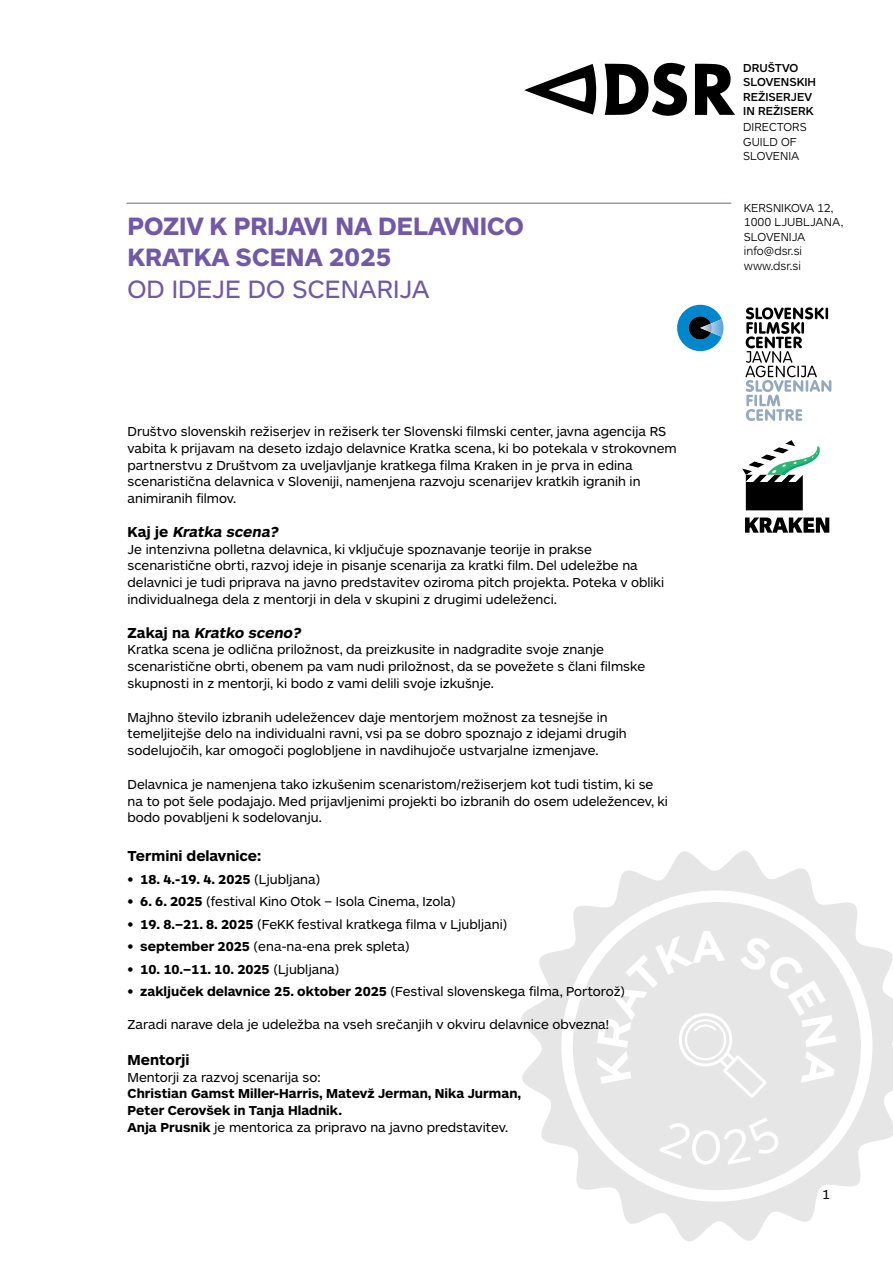
<style>
.page{position:relative;width:893px;height:1263px;background:#fff}
.page>*{position:absolute;margin:0;border:0;box-sizing:border-box;transform-origin:0 0}
.t1{font:700 26.1px/31.2px "Maquette OT";color:#7159a6}
.t2{font:26.1px "Maquette OT";color:#7159a6}
.t3{font:italic 700 15px "Maquette OT";color:#000}
.t4{font:700 15px "Maquette OT";color:#000}
.t5{font:13.5px/16.8px "Maquette OT";color:#000}
.t6{font:700 13.5px/16.8px "Maquette OT";color:#000}
.t7{font:300 12px/14.4px "Maquette OT";color:#000}
.t8{font:500 12px/14.4px "Maquette OT";color:#000}
.s1{font-style:normal}
.s2{font-weight:400}
.s3{font-weight:700}
</style>
<div class="page">
<hr style="left:126px;top:203px;width:605px;height:1px;background:#7159a6">
<svg style="left:605px;top:62px;width:82px;height:54px"></svg>
<svg style="left:695px;top:64px;width:40px;height:51px"></svg>
<svg style="left:524px;top:64px;width:73px;height:50px"></svg>
<svg style="left:742px;top:440px;width:78px;height:70px"></svg>
<svg style="left:745px;top:517px;width:84px;height:16px"></svg>
<svg style="left:521px;top:851px;width:372px;height:391px;fill:#e6e6e6"></svg>
<svg style="left:681px;top:1016px;width:82px;height:78px"></svg>
<svg style="left:745px;top:307px;width:86px;height:114px"></svg>
<svg style="left:677px;top:305px;width:46px;height:46px"></svg>
<h1 class="t1" style="left:128px;top:210px;width:398px">POZIV K PRIJAVI NA DELAVNICO<br>KRATKA SCENA 2025</h1>
<h1 class="t2" style="left:128px;top:275px;width:304px">OD IDEJE DO SCENARIJA</h1>
<p class="t5" style="left:128px;top:423px;width:551px">Društvo slovenskih režiserjev in režiserk ter Slovenski filmski center, javna agencija RS vabita k prijavam na deseto izdajo delavnice Kratka scena, ki bo potekala v strokovnem partnerstvu z Društvom za uveljavljanje kratkega filma Kraken in je prva in edina scenaristična delavnica v Sloveniji, namenjena razvoju scenarijev kratkih igranih in animiranih filmov.</p>
<p class="t3" style="left:128px;top:523px;width:155px"><span class="s1">K aj j e</span> Kratka scena?</p>
<p class="t5" style="left:128px;top:541px;width:538px">Je intenzivna polletna delavnica, ki vključuje spoznavanje teorije in prakse scenaristične obrti, razvoj ideje in pisanje scenarija za kratki film. Del udeležbe na delavnici je tudi priprava na javno predstavitev oziroma pitch projekta. Poteka v obliki individualnega dela z mentorji in dela v skupini z drugimi udeleženci.</p>
<p class="t3" style="left:128px;top:624px;width:177px"><span class="s1">Z a k aj n a</span> Kratko sceno?</p>
<p class="t5" style="left:128px;top:641px;width:519px">Kratka scena je odlična priložnost, da preizkusite in nadgradite svoje znanje scenaristične obrti, obenem pa vam nudi priložnost, da se povežete s člani filmske skupnosti in z mentorji, ki bodo z vami delili svoje izkušnje.</p>
<p class="t5" style="left:128px;top:709px;width:501px">Majhno število izbranih udeležencev daje mentorjem možnost za tesnejše in temeljitejše delo na individualni ravni, vsi pa se dobro spoznajo z idejami drugih sodelujočih, kar omogoči poglobljene in navdihujoče ustvarjalne izmenjave.</p>
<p class="t5" style="left:128px;top:776px;width:542px">Delavnica je namenjena tako izkušenim scenaristom/režiserjem kot tudi tistim, ki se na to pot šele podajajo. Med prijavljenimi projekti bo izbranih do osem udeležencev, ki bodo povabljeni k sodelovanju.</p>
<p class="t4" style="left:128px;top:848px;width:135px">Termini delavnice:</p>
<p class="t6" style="left:128px;top:870px;width:194px">• 18. 4.-19. 4. 2025 <span class="s2">(Ljubljana)</span></p>
<p class="t5" style="left:128px;top:893px;width:330px"><span class="s3">• 6. 6. 2025</span> (festival Kino Otok – Isola Cinema, Izola)</p>
<p class="t5" style="left:128px;top:916px;width:381px"><span class="s3">• 19. 8.–21. 8. 2025</span> (FeKK festival kratkega filma v Ljubljani)</p>
<p class="t5" style="left:128px;top:938px;width:284px"><span class="s3">• september 2025</span> (ena-na-ena prek spleta)</p>
<p class="t6" style="left:128px;top:960px;width:213px">• 10. 10.–11. 10. 2025 <span class="s2">(Ljubljana)</span></p>
<p class="t5" style="left:128px;top:983px;width:499px"><span class="s3">• zaključek delavnice 25. oktober 2025</span> (Festival slovenskega filma, Portorož)</p>
<p class="t5" style="left:128px;top:1016px;width:483px">Zaradi narave dela je udeležba na vseh srečanjih v okviru delavnice obvezna!</p>
<p class="t4" style="left:128px;top:1051px;width:63px">Mentorji</p>
<p class="t5" style="left:128px;top:1069px;width:195px">Mentorji za razvoj scenarija so:</p>
<p class="t6" style="left:128px;top:1085px;width:395px">Christian Gamst Miller-Harris, Matevž Jerman, Nika Jurman,<br>Peter Cerovšek in Tanja Hladnik.<br>Anja Prusnik <span class="s2">je mentorica za pripravo na javno predstavitev.</span></p>
<p class="t8" style="left:743px;top:61px;width:74px">DRUŠTVO<br>SLOVENSKIH<br>REŽISERJEV<br>IN REŽISERK</p>
<p class="t7" style="left:743px;top:120px;width:65px">DIRECTORS<br>GUILD OF<br>SLOVENIA</p>
<p class="t7" style="left:744px;top:201px;width:101px">KERSNIKOVA 12,<br>1000 LJUBLJANA,<br>SLOVENIJA info@dsr.si www.dsr.si</p>
<p class="t5" style="left:822px;top:1186px;width:9px">1</p>
</div>
